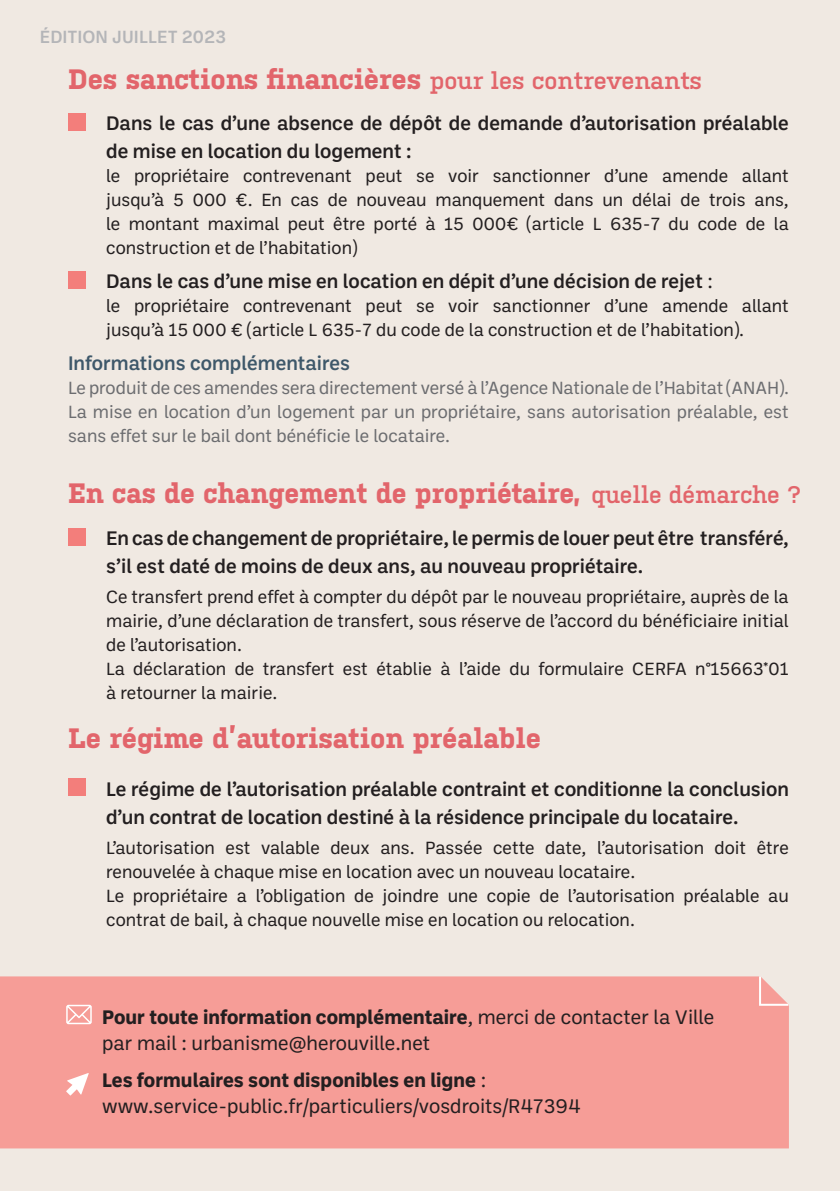
<style>
.page{position:relative;width:840px;height:1191px;background:#fff}
.page>*{position:absolute;margin:0;border:0;box-sizing:border-box;transform-origin:0 0}
.t1{font:700 28px "Kulturista";color:#e2656b}
.t2{font:500 20px/28px "Ballinger";color:#231f20}
.t3{font:20px/26px "Ballinger";color:#231f20}
.t4{font:500 20px "Ballinger";color:#3e586a}
.t5{font:18px/24px "Ballinger";color:#231f20}
.t6{font:18px/24px "Ballinger";color:#6c6d70;text-align:justify}
.t7{font:500 18px "Ballinger";color:#b4b5b8}
.s1{font-weight:600;font-size:24px}
.s2{font-weight:400}
.s3{font-weight:700}
</style>
<div class="page">
<div style="left:0;top:0;width:839px;height:1191px;background:#f0e9e2"></div>
<div style="left:68px;top:113px;width:17px;height:17px;background:#f37e7b"></div>
<div style="left:68px;top:271px;width:17px;height:17px;background:#f37e7b"></div>
<div style="left:68px;top:528px;width:17px;height:17px;background:#f37e7b"></div>
<div style="left:68px;top:779px;width:17px;height:17px;background:#f37e7b"></div>
<div style="left:0;top:976px;width:788px;height:172px;background:#f69d97"></div>
<svg style="left:757px;top:976px;width:32px;height:30px"></svg>
<svg style="left:66px;top:1073px;width:23px;height:22px"></svg>
<svg style="left:66px;top:1004px;width:26px;height:20px"></svg>
<p class="t7" style="left:40px;top:26px;width:188px">ÉDITION JUILLET 2023</p>
<h1 class="t1" style="left:68px;top:63px;width:635px">Des sanctions financières <span class="s1">pour les contrevenants</span></h1>
<p class="t2" style="left:106px;top:110px;width:683px">Dans le cas d’une absence de dépôt de demande d’autorisation préalable de mise en location du logement :</p>
<p class="t5" style="left:106px;top:164px;width:684px;text-align:justify">le propriétaire contrevenant peut se voir sanctionner d’une amende allant jusqu’à 5 000 €. En cas de nouveau manquement dans un délai de trois ans, le montant maximal peut être porté à 15 000€ (article L 635-7 du code de la construction et de l’habitation)</p>
<p class="t2" style="left:106px;top:267px;width:608px">Dans le cas d’une mise en location en dépit d’une décision de rejet <span class="s2">:</span></p>
<p class="t5" style="left:106px;top:294px;width:684px">le propriétaire contrevenant peut se voir sanctionner d’une amende allant jusqu’à 15 000 € (article L 635-7 du code de la construction et de l’habitation).</p>
<p class="t4" style="left:68px;top:352px;width:283px">Informations complémentaires</p>
<p class="t6" style="left:68px;top:376px;width:722px">Le produit de ces amendes sera directement versé à l’Agence Nationale de l’Habitat (ANAH).<br>La mise en location d’un logement par un propriétaire, sans autorisation préalable, est sans effet sur le bail dont bénéficie le locataire.</p>
<h1 class="t1" style="left:68px;top:477px;width:734px">En cas de changement de propriétaire, <span class="s1">quelle démarche ?</span></h1>
<p class="t2" style="left:106px;top:524px;width:683px">En cas de changement de propriétaire, le permis de louer peut être transféré, s’il est daté de moins de deux ans, au nouveau propriétaire.</p>
<p class="t5" style="left:106px;top:585px;width:683px">Ce transfert prend effet à compter du dépôt par le nouveau propriétaire, auprès de la mairie, d’une déclaration de transfert, sous réserve de l’accord du bénéficiaire initial de l’autorisation.<br>La déclaration de transfert est établie à l’aide du formulaire CERFA n°15663*01 à retourner la mairie.</p>
<h1 class="t1" style="left:68px;top:721px;width:474px">Le régime d’autorisation préalable</h1>
<p class="t2" style="left:106px;top:775px;width:684px">Le régime de l’autorisation préalable contraint et conditionne la conclusion d’un contrat de location destiné à la résidence principale du locataire.</p>
<p class="t5" style="left:106px;top:835px;width:683px">L’autorisation est valable deux ans. Passée cette date, l’autorisation doit être renouvelée à chaque mise en location avec un nouveau locataire.<br>Le propriétaire a l’obligation de joindre une copie de l’autorisation préalable au contrat de bail, à chaque nouvelle mise en location ou relocation.</p>
<p class="t3" style="left:102px;top:1003px;width:613px"><span class="s3">Pour toute information complémentaire</span>, merci de contacter la Ville par mail : urbanisme@herouville.net</p>
<p class="t3" style="left:102px;top:1067px;width:479px"><span class="s3">Les formulaires sont disponibles en ligne</span> : www.service-public.fr/particuliers/vosdroits/R47394</p>
</div>
